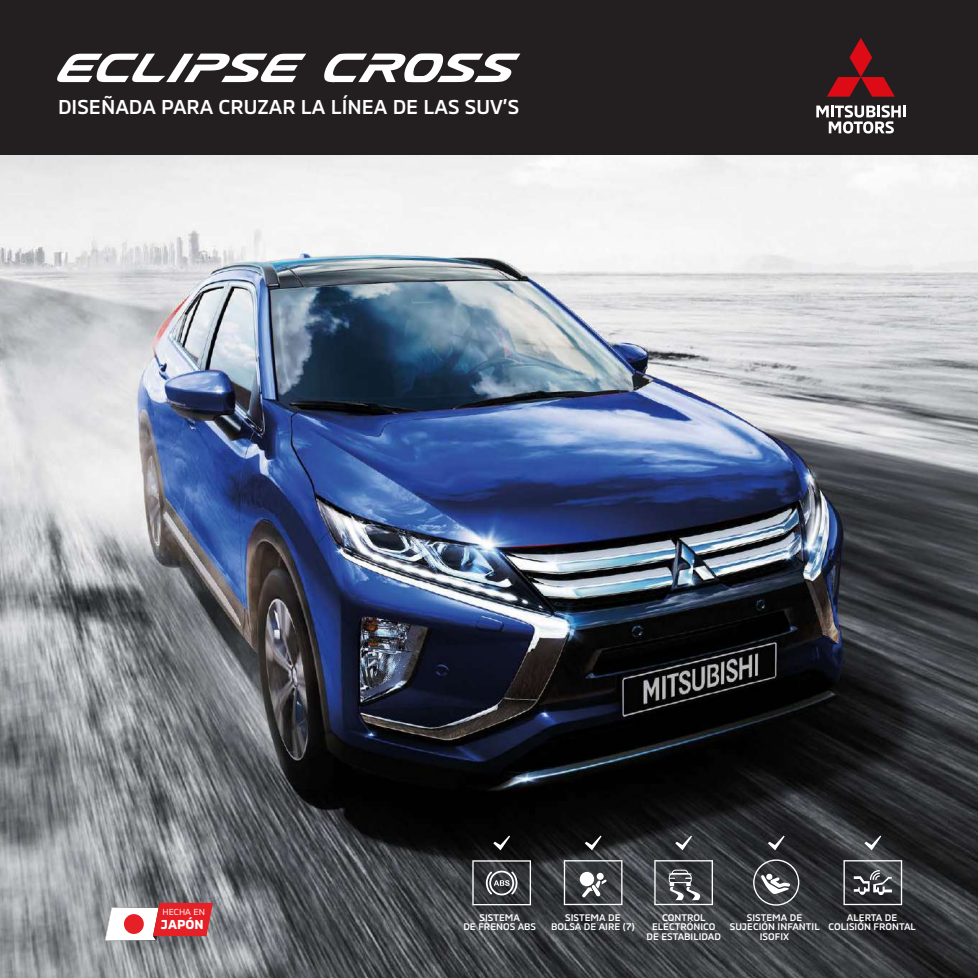
<style>
.page{position:relative;width:978px;height:978px;background:#fff}
.page>*{position:absolute;margin:0;border:0;box-sizing:border-box;transform-origin:0 0}
.t1{font:500 20.4px "MMCOFFICE";color:#fff}
.t2{font:700 13.2px "MMCOFFICE";color:#fff}
.t3{font:500 9.9px/9.4px "MMC";color:#fff;text-align:center}
.t4{font:8.85px "MMCOFFICE";color:#fff}
</style>
<div class="page">
<img style="left:0;top:154px;width:978px;height:824px">
<div style="left:0;top:0;width:978px;height:154px;background:#231f20"></div>
<svg style="left:105px;top:903px;width:108px;height:38px"></svg>
<svg style="left:816px;top:105px;width:90px;height:28px"></svg>
<svg style="left:827px;top:38px;width:68px;height:59px"></svg>
<svg style="left:324px;top:53px;width:196px;height:29px"></svg>
<svg style="left:57px;top:54px;width:249px;height:28px"></svg>
<svg style="left:472px;top:860px;width:59px;height:45px;background:#585a5c"></svg>
<svg style="left:564px;top:860px;width:58px;height:45px;background:#626568"></svg>
<svg style="left:654px;top:860px;width:59px;height:45px;background:#5f6264"></svg>
<svg style="left:843px;top:860px;width:59px;height:45px;background:#5a5c5f"></svg>
<svg style="left:753px;top:859px;width:46px;height:47px;background:#5d5f62"></svg>
<svg style="left:493px;top:836px;width:17px;height:14px"></svg>
<svg style="left:585px;top:836px;width:17px;height:14px"></svg>
<svg style="left:675px;top:836px;width:17px;height:14px"></svg>
<svg style="left:768px;top:836px;width:17px;height:14px"></svg>
<svg style="left:864px;top:836px;width:17px;height:14px"></svg>
<h1 class="t1" style="left:58px;top:90px;width:463px">DISEÑADA PARA CRUZAR LA LÍNEA DE LAS SUV’S</h1>
<p class="t4" style="left:162px;top:905px;width:44px">HECHA EN</p>
<h2 class="t2" style="left:161px;top:914px;width:44px">JAPÓN</h2>
<p class="t3" style="left:463px;top:912px;width:74px">SISTEMA<br>DE FRENOS ABS</p>
<p class="t3" style="left:730px;top:912px;width:91px">SISTEMA DE<br>SUJECIÓN INFANTIL<br>ISOFIX</p>
<p class="t3" style="left:829px;top:912px;width:89px">ALERTA DE<br>COLISIÓN FRONTAL</p>
<p class="t3" style="left:551px;top:912px;width:85px">SISTEMA DE<br>BOLSA DE AIRE (7)</p>
<p class="t3" style="left:646px;top:912px;width:76px">CONTROL<br>ELECTRÓNICO<br>DE ESTABILIDAD</p>
</div>
